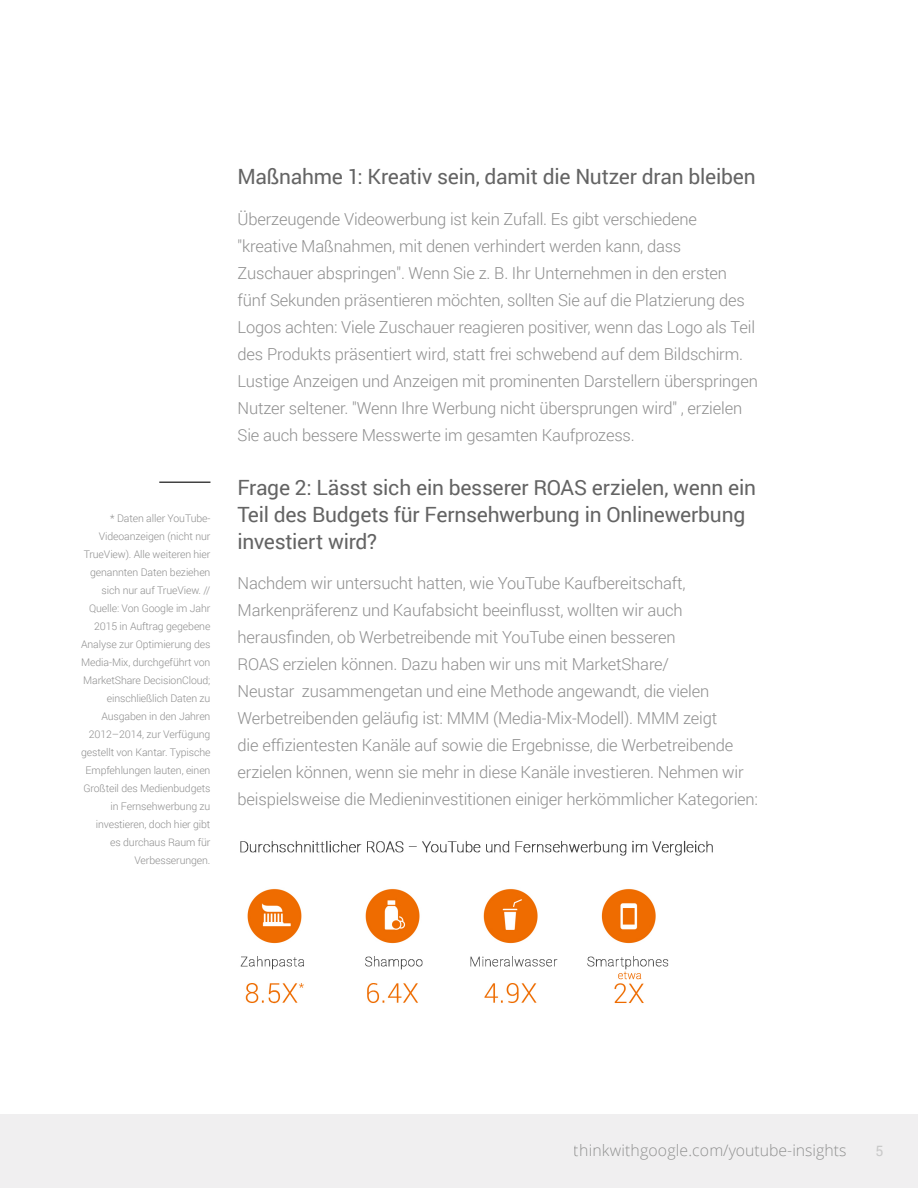
<style>
.page{position:relative;width:918px;height:1188px;background:#fff}
.page>*{position:absolute;margin:0;border:0;box-sizing:border-box;transform-origin:0 0}
.Body{font:21px/27px "Roboto";letter-spacing:-.015em;color:#646464}
.Body-2{font:300 16.5px/27px "Roboto";letter-spacing:-.01em;color:#8e8e8e}
.t1{font:300 15.75px "Open Sans";letter-spacing:.01em;color:#666766}
.t2{font:14.25px "Roboto";color:#c9c9c9}
.Sidebar_Source{font:300 10.5px/18px "Roboto";letter-spacing:-.01em;color:#8e8e8e;text-align:right}
</style>
<div class="page">
<div style="left:0;top:1114px;width:918px;height:74px;background:#f0eff0"></div>
<img style="left:240px;top:840px;width:473px;height:164px">
<hr style="left:159px;top:482px;width:51px;height:1px;background:#424242">
<p class="Sidebar_Source" style="left:81px;top:509px;width:131px">* Daten aller YouTube-<br>Videoanzeigen (nicht nur<br>TrueView). Alle weiteren hier genannten Daten beziehen sich nur auf TrueView. //<br>Quelle: Von Google im Jahr<br>2015 in Auftrag gegebene<br>Analyse zur Optimierung des<br>Media-Mix, durchgeführt von<br>MarketShare DecisionCloud; einschließlich Daten zu<br>Ausgaben in den Jahren<br>2012–2014, zur Verfügung gestellt von Kantar. Typische<br>Empfehlungen lauten, einen<br>Großteil des Medienbudgets in Fernsehwerbung zu investieren, doch hier gibt<br>es durchaus Raum für<br>Verbesserungen.</p>
<p class="Body" style="left:238px;top:162px;width:520px">Maßnahme 1: Kreativ sein, damit die Nutzer dran bleiben</p>
<p class="Body-2" style="left:238px;top:205px;width:522px">Überzeugende Videowerbung ist kein Zufall. Es gibt verschiedene "kreative Maßnahmen, mit denen verhindert werden kann, dass Zuschauer abspringen". Wenn Sie z. B. Ihr Unternehmen in den ersten fünf Sekunden präsentieren möchten, sollten Sie auf die Platzierung des Logos achten: Viele Zuschauer reagieren positiver, wenn das Logo als Teil des Produkts präsentiert wird, statt frei schwebend auf dem Bildschirm.<br>Lustige Anzeigen und Anzeigen mit prominenten Darstellern überspringen Nutzer seltener. "Wenn Ihre Werbung nicht übersprungen wird" , erzielen Sie auch bessere Messwerte im gesamten Kaufprozess.</p>
<p class="Body" style="left:238px;top:473px;width:520px">Frage 2: Lässt sich ein besserer ROAS erzielen, wenn ein<br>Teil des Budgets für Fernsehwerbung in Onlinewerbung investiert wird?</p>
<p class="Body-2" style="left:238px;top:569px;width:522px">Nachdem wir untersucht hatten, wie YouTube Kaufbereitschaft, Markenpräferenz und Kaufabsicht beeinflusst, wollten wir auch herausfinden, ob Werbetreibende mit YouTube einen besseren<br>ROAS erzielen können. Dazu haben wir uns mit MarketShare/<br>Neustar zusammengetan und eine Methode angewandt, die vielen Werbetreibenden geläufig ist: MMM (Media-Mix-Modell). MMM zeigt<br>die effizientesten Kanäle auf sowie die Ergebnisse, die Werbetreibende erzielen können, wenn sie mehr in diese Kanäle investieren. Nehmen wir beispielsweise die Medieninvestitionen einiger herkömmlicher Kategorien:</p>
<p class="t1" style="left:574px;top:1140px;width:274px">thinkwithgoogle.com/youtube-insights</p>
<p class="t2" style="left:876px;top:1141px;width:10px">5</p>
</div>
